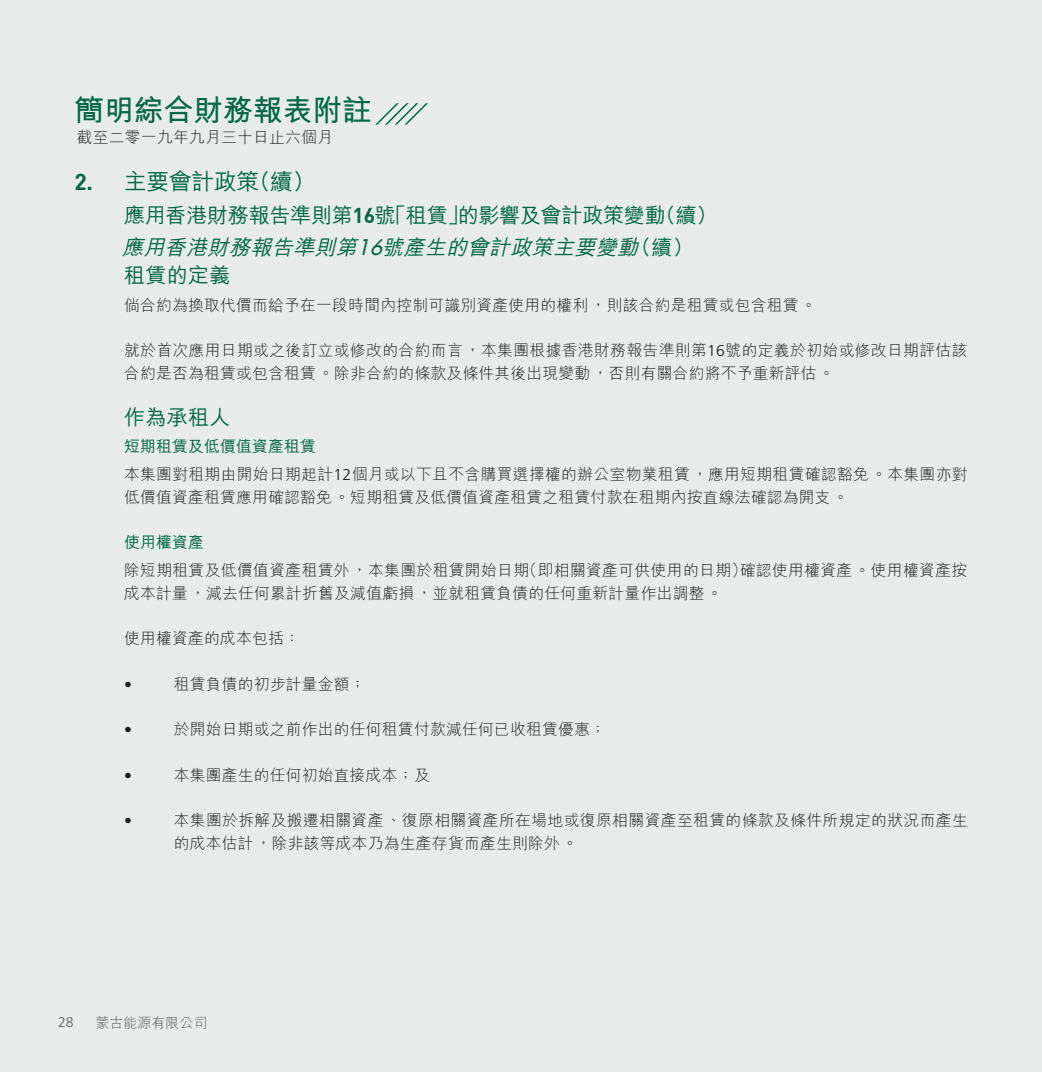
<style>
.page{position:relative;width:1042px;height:1072px;background:#fff}
.page>*{position:absolute;margin:0;border:0;box-sizing:border-box;transform-origin:0 0}
.t1{font:700 29.75px "M Hei HK";color:#006645}
.t2{font:500 22.75px "M Hei HK";letter-spacing:-.01em;color:#006645}
.t3{font:500 21px/32.7px "M Hei HK";letter-spacing:-.01em;color:#006645}
.t4{font:300 15.75px/22.8px "M Hei HK";letter-spacing:.015em;color:#1c1c1b}
.t5{font:500 15.75px "M Hei HK";letter-spacing:.015em;color:#006645}
.t6{font:300 15.75px "Frutiger LT Std";color:#1c1c1b}
.t7{font:300 14px "M Hei HK";color:#575756}
.t8{font:300 14px "Frutiger LT Std";color:#575756}
.s1{font-family:"DIN";font-weight:700}
.s2{font-style:italic}
.s3{font-family:"Futura Std";font-style:italic}
.s4{font-family:"Frutiger LT Std"}
.s5{font-weight:500;color:#006645}
</style>
<div class="page">
<div style="left:0;top:0;width:1042px;height:1071px;background:#e7ecea"></div>
<svg style="left:375px;top:103px;width:53px;height:22px"></svg>
<h1 class="t1" style="left:74px;top:88px;width:299px">簡明綜合財務報表附註</h1>
<p class="t4" style="left:77px;top:126px;width:258px">截至二零一九年九月三十日止六個月</p>
<h2 class="t2" style="left:74px;top:165px;width:242px"><span class="s1">2.</span> 主要會計政策（續）</h2>
<h3 class="t3" style="left:122px;top:197px;width:597px">應用香港財務報告準則第<span class="s1">16</span>號「租賃」的影響及會計政策變動（續）<span class="s2">應用香港財務報告準則第</span><span class="s3">16</span><span class="s2">號產生的會計政策主要變動</span>（續）</h3>
<h3 class="t3" style="left:124px;top:257px;width:108px">租賃的定義</h3>
<p class="t4" style="left:124px;top:293px;width:694px">倘合約為換取代價而給予在一段時間內控制可識別資產使用的權利，則該合約是租賃或包含租賃。</p>
<p class="t4" style="left:124px;top:338px;width:845px">就於首次應用日期或之後訂立或修改的合約而言，本集團根據香港財務報告準則第<span class="s4">16</span>號的定義於初始或修改日期評估該合約是否為租賃或包含租賃。除非合約的條款及條件其後出現變動，否則有關合約將不予重新評估。</p>
<h3 class="t3" style="left:124px;top:399px;width:108px">作為承租人</h3>
<p class="t4" style="left:124px;top:432px;width:845px;line-height:27.7px"><span class="s5">短期租賃及低價值資產租賃<br></span>本集團對租期由開始日期起計<span class="s4">12</span>個月或以下且不含購買選擇權的辦公室物業租賃，應用短期租賃確認豁免。本集團亦對</p>
<p class="t4" style="left:124px;top:485px;width:726px">低價值資產租賃應用確認豁免。短期租賃及低價值資產租賃之租賃付款在租期內按直線法確認為開支。</p>
<p class="t5" style="left:124px;top:531px;width:81px">使用權資產</p>
<p class="t4" style="left:124px;top:558px;width:845px">除短期租賃及低價值資產租賃外，本集團於租賃開始日期（即相關資產可供使用的日期）確認使用權資產。使用權資產按成本計量，減去任何累計折舊及減值虧損，並就租賃負債的任何重新計量作出調整。</p>
<p class="t4" style="left:124px;top:626px;width:177px">使用權資產的成本包括：</p>
<p class="t6" style="left:124px;top:675px;width:9px">•</p>
<p class="t4" style="left:174px;top:672px;width:193px">租賃負債的初步計量金額；</p>
<p class="t6" style="left:124px;top:721px;width:9px">•</p>
<p class="t4" style="left:174px;top:717px;width:434px">於開始日期或之前作出的任何租賃付款減任何已收租賃優惠；</p>
<p class="t6" style="left:124px;top:766px;width:9px">•</p>
<p class="t4" style="left:174px;top:763px;width:258px">本集團產生的任何初始直接成本；及</p>
<p class="t6" style="left:124px;top:812px;width:9px">•</p>
<p class="t4" style="left:174px;top:808px;width:795px">本集團於拆解及搬遷相關資產、復原相關資產所在場地或復原相關資產至租賃的條款及條件所規定的狀況而產生的成本估計，除非該等成本乃為生產存貨而產生則除外。</p>
<p class="t8" style="left:58px;top:1014px;width:17px">28</p>
<p class="t7" style="left:95px;top:1012px;width:113px">蒙古能源有限公司</p>
</div>
